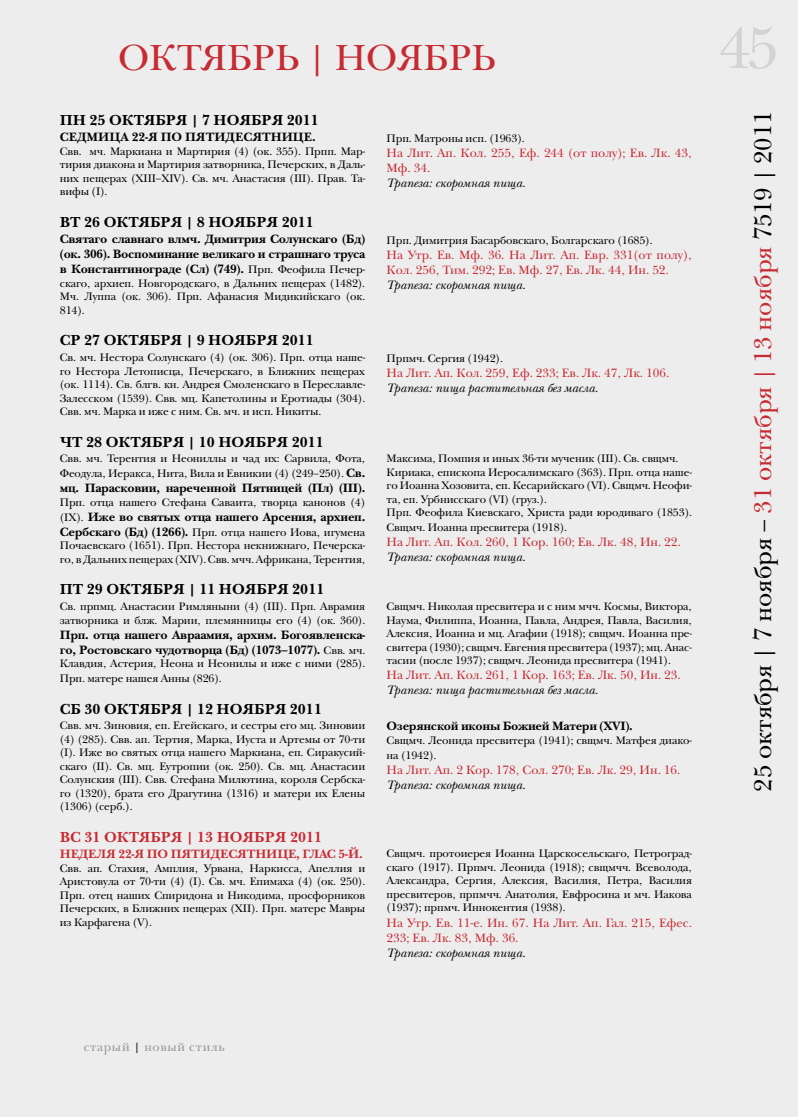
<style>
.page{position:relative;width:798px;height:1117px;background:#fff}
.page>*{position:absolute;margin:0;border:0;box-sizing:border-box;transform-origin:0 0}
.t1{font:60px "New Baskerville C";color:#d1d3d4}
.t2{font:37.5px "New Baskerville C";color:#c72b32}
.t3{font:25px "New Baskerville C";color:#000}
.t4{font:700 15px "New Baskerville C";color:#000}
.t5{font:700 15px "New Baskerville C";color:#c72b32}
.t6{font:12.5px/15px "New Baskerville C";color:#c72b32}
.t7{font:700 12.5px/15px "New Baskerville C";letter-spacing:-.025em;color:#000;text-align:justify}
.t8{font:italic 12.5px "New Baskerville C";color:#000}
.t9{font:700 12.5px "New Baskerville C";color:#c72b32}
.t10{font:700 12.5px "New Baskerville C";color:#000}
.t11{font:12.5px "New Baskerville C";letter-spacing:.055em;color:#939598}
.t12{font:11.25px/13.5px "New Baskerville C";letter-spacing:-.01em;color:#000;text-align:justify}
.s1{font-weight:400;font-size:11.25px}
.s2{font-weight:700;font-size:12.5px}
.s3{color:#c72b32}
.s4{color:#000}
</style>
<div class="page">
<div style="left:0;top:0;width:797px;height:1116px;background:#ededee"></div>
<h2 class="t2" style="left:118px;top:35px;width:379px">ОКТЯБРЬ | НОЯБРЬ</h2>
<h3 class="t4" style="left:60px;top:111px;width:260px">ПН 25 октября | 7 ноября 2011</h3>
<p class="t7" style="left:60px;top:130px;width:11px">СЕДМИЦА</p>
<p class="t10" style="left:132px;top:130px;width:185px">22-Я ПО Пятидесятнице.</p>
<p class="t12" style="left:60px;top:144px;width:307px">Свв. мч. Маркиана и Мартирия (4) (ок. 355). Прпп. Мар&shy;тирия диакона и Мартирия затворника, Печерских, в Даль&shy;них пещерах (XIII–XIV). Св. мч. Анастасия (III). Прав. Та&shy;вифы (I).</p>
<h3 class="t4" style="left:60px;top:214px;width:255px">ВТ 26 октября | 8 ноября 2011</h3>
<p class="t7" style="left:60px;top:232px;width:307px">Святаго славнаго влмч. Димитрия Солунскаго (Бд) (ок. 306). Воспоминание великаго и страшнаго труса в Константинограде (Сл) (749). <span class="s1">Прп. Феофила Печер-</span></p>
<p class="t12" style="left:60px;top:276px;width:307px">скаго, архиеп. Новгородскаго, в Дальних пещерах (1482).<br>Мч. Луппа (ок. 306). Прп. Афанасия Мидикийскаго (ок.<br>814).</p>
<p class="t12" style="left:386px;top:131px;width:140px">Прп. Матроны исп. (1963).</p>
<p class="t6" style="left:386px;top:145px;width:307px">На Лит. Ап. Кол. 255, Еф. 244 (от полу); Ев. Лк. 43,<br>Мф. 34.</p>
<p class="t8" style="left:386px;top:175px;width:141px">Трапеза: скоромная пища.</p>
<p class="t12" style="left:386px;top:233px;width:267px">Прп. Димитрия Басарбовскаго, Болгарскаго (1685).</p>
<p class="t6" style="left:386px;top:247px;width:307px">На Утр. Ев. Мф. 36. На Лит. Ап. Евр. 331(от полу),<br>Кол. 256, Тим. 292; Ев. Мф. 27, Ев. Лк. 44, Ин. 52.</p>
<p class="t8" style="left:386px;top:277px;width:141px">Трапеза: скоромная пища.</p>
<h3 class="t4" style="left:60px;top:332px;width:255px">СР 27 октября | 9 ноября 2011</h3>
<p class="t12" style="left:60px;top:350px;width:307px">Св. мч. Нестора Солунскаго (4) (ок. 306). Прп. отца наше&shy;го Нестора Летописца, Печерскаго, в Ближних пещерах (ок. 1114). Св. блгв. кн. Андрея Смоленскаго в Переславле-Залесском (1539). Свв. мц. Капетолины и Еротиады (304).<br>Свв. мч. Марка и иже с ним. Св. мч. и исп. Никиты.</p>
<p class="t12" style="left:386px;top:351px;width:118px">Прпмч. Сергия (1942).</p>
<p class="t6" style="left:386px;top:365px;width:284px">На Лит. Ап. Кол. 259, Еф. 233; Ев. Лк. 47, Лк. 106.</p>
<p class="t8" style="left:386px;top:380px;width:213px">Трапеза: пища растительная без масла.</p>
<h3 class="t4" style="left:60px;top:433px;width:265px">ЧТ 28 октября | 10 ноября 2011</h3>
<p class="t12" style="left:60px;top:451px;width:307px;line-height:15px">Свв. мч. Терентия и Неониллы и чад их: Сарвила, Фота,<br>Феодула, Иеракса, Нита, Вила и Евникии (4) (249–250). <span class="s2">Св.</span></p>
<p class="t7" style="left:60px;top:481px;width:307px">мц. Парасковии, нареченной Пятницей (Пл) (III).</p>
<p class="t12" style="left:60px;top:495px;width:307px">Прп. отца нашего Стефана Саваита, творца канонов (4)</p>
<p class="t7" style="left:60px;top:509px;width:307px"><span class="s1">(IX).</span> Иже во святых отца нашего Арсения, архиеп.</p>
<p class="t12" style="left:60px;top:525px;width:307px"><span class="s2">Сербскаго (Бд) (1266).</span> Прп. отца нашего Иова, игумена Почаевскаго (1651). Прп. Нестора некнижнаго, Печерска&shy;го, в Дальних пещерах (XIV). Свв. мчч. Африкана, Терентия,</p>
<h3 class="t4" style="left:60px;top:580px;width:266px">ПТ 29 октября | 11 ноября 2011</h3>
<p class="t12" style="left:60px;top:599px;width:307px">Св. прпмц. Анастасии Римляныни (4) (III). Прп. Аврамия затворника и блж. Марии, племянницы его (4) (ок. 360).</p>
<p class="t7" style="left:60px;top:627px;width:307px">Прп. отца нашего Авраамия, архим. Богоявленска&shy;го, Ростовскаго чудотворца (Бд) (1073–1077). <span class="s1">Свв. мч.</span></p>
<p class="t12" style="left:60px;top:655px;width:307px;line-height:15px">Клавдия, Астерия, Неона и Неонилы и иже с ними (285).<br>Прп. матере нашея Анны (826).</p>
<p class="t12" style="left:386px;top:452px;width:307px;text-align:left">Максима, Помпия и иных 36-ти мученик (III). Св. свщмч.<br>Кириака, епископа Иеросалимскаго (363). Прп. отца наше&shy;го Иоанна Хозовита, еп. Кесарийскаго (VI). Свщмч. Неофи&shy;та, еп. Урбнисскаго (VI) (груз.).<br>Прп. Феофила Киевскаго, Христа ради юродиваго (1853).</p>
<p class="t12" style="left:386px;top:521px;width:182px">Свщмч. Иоанна пресвитера (1918).</p>
<p class="t6" style="left:386px;top:534px;width:296px">На Лит. Ап. Кол. 260, 1 Кор. 160; Ев. Лк. 48, Ин. 22.</p>
<p class="t8" style="left:386px;top:549px;width:141px">Трапеза: скоромная пища.</p>
<p class="t12" style="left:386px;top:599px;width:307px">Свщмч. Николая пресвитера и с ним мчч. Космы, Виктора, Наума, Филиппа, Иоанна, Павла, Андрея, Павла, Василия, Алексия, Иоанна и мц. Агафии (1918); свщмч. Иоанна пре&shy;свитера (1930); свщмч. Евгения пресвитера (1937); мц. Анас&shy;тасии (после 1937); свщмч. Леонида пресвитера (1941).</p>
<p class="t6" style="left:386px;top:667px;width:296px">На Лит. Ап. Кол. 261, 1 Кор. 163; Ев. Лк. 50, Ин. 23.</p>
<p class="t8" style="left:386px;top:682px;width:213px">Трапеза: пища растительная без масла.</p>
<h3 class="t4" style="left:60px;top:699px;width:263px">СБ 30 октября | 12 ноября 2011</h3>
<p class="t12" style="left:60px;top:718px;width:307px">Свв. мч. Зиновия, еп. Егейскаго, и сестры его мц. Зиновии (4) (285). Свв. ап. Тертия, Марка, Иуста и Артемы от 70-ти (I). Иже во святых отца нашего Маркиана, еп. Сиракусий&shy;скаго (II). Св. мц. Еутропии (ок. 250). Св. мц. Анастасии Солунския (III). Свв. Стефана Милютина, короля Сербска&shy;го (1320), брата его Драгутина (1316) и матери их Елены (1306) (серб.).</p>
<p class="t7" style="left:386px;top:718px;width:248px">Озерянской иконы Божией Матери (XVI).</p>
<p class="t12" style="left:386px;top:732px;width:307px;line-height:15px">Свщмч. Леонида пресвитера (1941); свщмч. Матфея диако&shy;на (1942).</p>
<p class="t6" style="left:386px;top:762px;width:295px">На Лит. Ап. 2 Кор. 178, Сол. 270; Ев. Лк. 29, Ин. 16.</p>
<p class="t8" style="left:386px;top:777px;width:141px">Трапеза: скоромная пища.</p>
<h3 class="t5" style="left:60px;top:828px;width:263px">ВС 31 октября | 13 ноября 2011</h3>
<p class="t9" style="left:60px;top:846px;width:11px">НЕДЕЛЯ</p>
<p class="t9" style="left:118px;top:846px;width:63px">22-Я ПО ПЯТИДЕСЯТНИЦЕ</p>
<p class="t9" style="left:296px;top:846px;width:16px">, ГЛАС</p>
<p class="t9" style="left:338px;top:846px;width:26px">5-Й.</p>
<p class="t12" style="left:60px;top:861px;width:307px">Свв. ап. Стахия, Амплия, Урвана, Наркисса, Апеллия и Аристовула от 70-ти (4) (I). Св. мч. Епимаха (4) (ок. 250).<br>Прп. отец наших Спиридона и Никодима, просфорников Печерских, в Ближних пещерах (XII). Прп. матере Мавры из Карфагена (V).</p>
<p class="t12" style="left:386px;top:846px;width:307px">Свщмч. протоиерея Иоанна Царскосельскаго, Петроград&shy;скаго (1917). Прпмч. Леонида (1918); свщмчч. Всеволода, Александра, Сергия, Алексия, Василия, Петра, Василия пресвитеров, прпмчч. Анатолия, Евфросина и мч. Иакова (1937); прпмч. Иннокентия (1938).</p>
<p class="t6" style="left:386px;top:914px;width:307px">На Утр. Ев. 11-е. Ин. 67. На Лит. Ап. Гал. 215, Ефес.<br>233; Ев. Лк. 83, Мф. 36.</p>
<p class="t8" style="left:386px;top:944px;width:141px">Трапеза: скоромная пища.</p>
<h1 class="t1" style="left:718px;top:12px;width:61px">45</h1>
<h3 class="t3" style="left:747px;top:791px;width:682px;rotate:-90deg">25 октября | 7 ноября – <span class="s3">31 октября | 13 ноября</span> 7519 | 2011</h3>
<p class="t11" style="left:84px;top:1038px;width:142px">старый <span class="s4">|</span> новый стиль</p>
</div>
